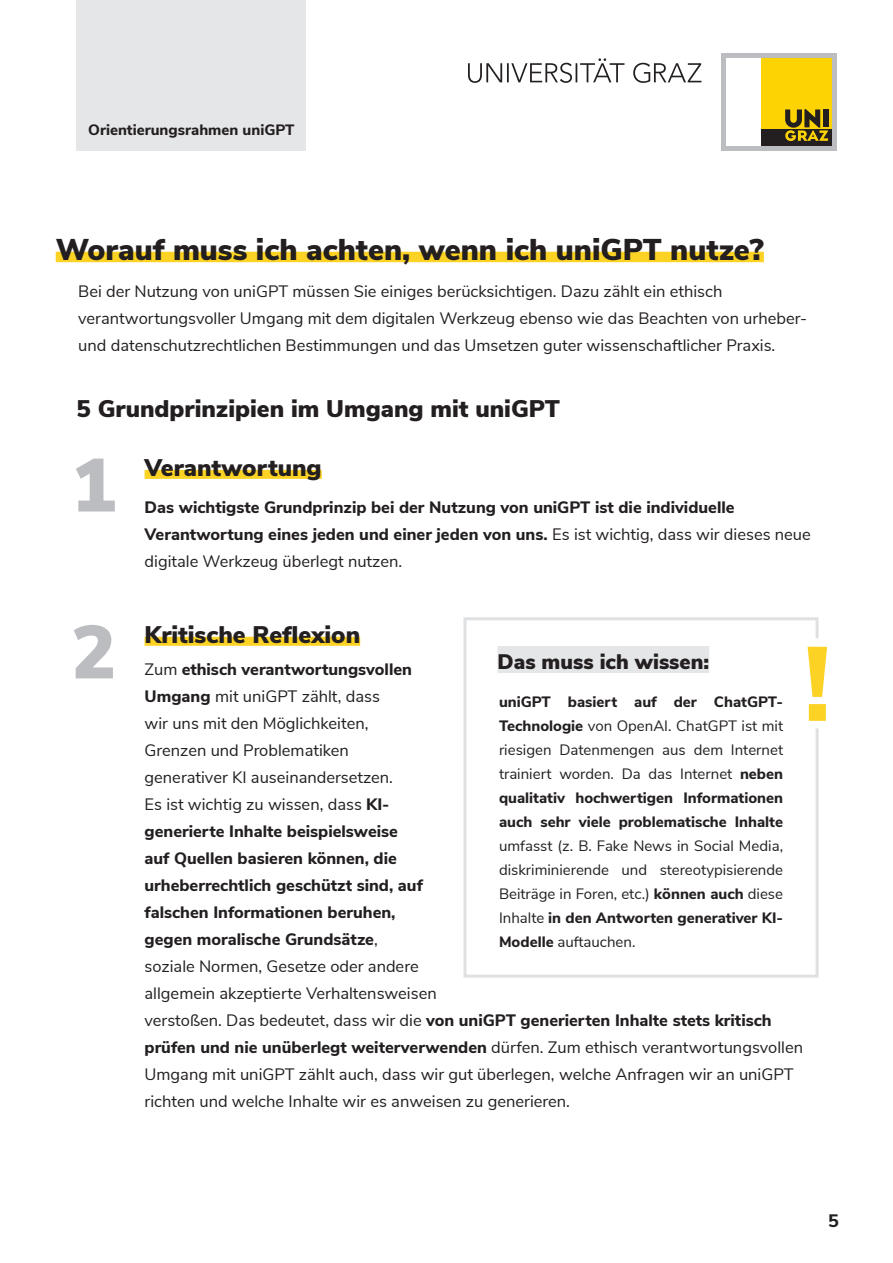
<style>
.page{position:relative;width:893px;height:1263px;background:#fff}
.page>*{position:absolute;margin:0;border:0;box-sizing:border-box;transform-origin:0 0}
.t1{font:800 105px "Nunito Sans";color:#fcd325}
.t2{font:900 75px "Nunito Sans";color:#bcbdc0}
.t3{font:900 30px "Nunito Sans";color:#231f20}
.t4{font:900 24px "Nunito Sans";color:#231f20}
.t5{font:900 21px "Nunito Sans";color:#231f20}
.t6{font:800 18px "Nunito Sans";color:#231f20}
.t7{font:16.5px/27px "Nunito Sans";color:#231f20}
.t8{font:800 16.5px/27px "Nunito Sans";color:#231f20}
.t9{font:800 15px/24px "Nunito Sans";color:#231f20;text-align:justify}
.t10{font:15px/24px "Nunito Sans";color:#231f20;text-align:justify}
.s1{font-weight:400}
.s2{font-weight:800}
</style>
<div class="page">
<div style="left:77px;top:0;width:229px;height:151px;background:#e5e6e8"></div>
<svg style="left:468px;top:58px;width:233px;height:25px"></svg>
<div style="left:721px;top:53px;width:115px;height:98px;background:#bcbdc0"></div>
<div style="left:761px;top:58px;width:70px;height:71px;background:#fed304"></div>
<div style="left:761px;top:129px;width:70px;height:17px;background:#231f20"></div>
<div style="left:726px;top:58px;width:35px;height:88px;background:#fff"></div>
<svg style="left:785px;top:109px;width:43px;height:32px"></svg>
<div style="left:56px;top:252px;width:708px;height:10px;background:#fcd325"></div>
<div style="left:463px;top:617px;width:356px;height:361px;border:3px solid #dfe0e2"></div>
<div style="left:497px;top:646px;width:212px;height:27px;background:#e5e6e8"></div>
<div style="left:804px;top:638px;width:27px;height:90px;background:#fff"></div>
<div style="left:145px;top:470px;width:177px;height:9px;background:#fcd325"></div>
<div style="left:145px;top:637px;width:215px;height:9px;background:#fcd325"></div>
<p class="t9" style="left:88px;top:117px;width:208px">Orientierungsrahmen uniGPT</p>
<h3 class="t3" style="left:56px;top:227px;width:710px">Worauf muss ich achten, wenn ich uniGPT nutze?</h3>
<p class="t7" style="left:78px;top:277px;width:730px">Bei der Nutzung von uniGPT müssen Sie einiges berücksichtigen. Dazu zählt ein ethisch verantwortungsvoller Umgang mit dem digitalen Werkzeug ebenso wie das Beachten von urheber&shy;und datenschutzrechtlichen Bestimmungen und das Umsetzen guter wissenschaftlicher Praxis.</p>
<h3 class="t4" style="left:77px;top:391px;width:485px">5 Grundprinzipien im Umgang mit uniGPT</h3>
<h2 class="t2" style="left:71px;top:430px;width:47px">1</h2>
<h2 class="t2" style="left:71px;top:597px;width:47px">2</h2>
<h3 class="t4" style="left:145px;top:450px;width:179px">Verantwortung</h3>
<p class="t8" style="left:145px;top:493px;width:668px">Das wichtigste Grundprinzip bei der Nutzung von uniGPT ist die individuelle<br>Verantwortung eines jeden und einer jeden von uns. <span class="s1">Es ist wichtig, dass wir dieses neue digitale Werkzeug überlegt nutzen.</span></p>
<h3 class="t4" style="left:145px;top:617px;width:217px">Kritische Reflexion</h3>
<p class="t7" style="left:145px;top:655px;width:660px">Zum <span class="s2">ethisch verantwortungsvollen<br>Umgang</span> mit uniGPT zählt, dass<br>wir uns mit den Möglichkeiten,<br>Grenzen und Problematiken<br>generativer KI auseinandersetzen.<br>Es ist wichtig zu wissen, dass <span class="s2">KI-<br>generierte Inhalte beispielsweise<br>auf Quellen basieren können, die<br>urheberrechtlich geschützt sind, auf<br>falschen Informationen beruhen,<br>gegen moralische Grundsätze</span>,<br>soziale Normen, Gesetze oder andere<br>allgemein akzeptierte Verhaltensweisen<br>verstoßen. Das bedeutet, dass wir die <span class="s2">von uniGPT generierten Inhalte stets kritisch prüfen und nie unüberlegt weiterverwenden</span> dürfen. Zum ethisch verantwortungsvollen Umgang mit uniGPT zählt auch, dass wir gut überlegen, welche Anfragen wir an uniGPT richten und welche Inhalte wir es anweisen zu generieren.</p>
<p class="t5" style="left:497px;top:646px;width:213px">Das muss ich wissen:</p>
<h1 class="t1" style="left:804px;top:607px;width:29px">!</h1>
<p class="t9" style="left:499px;top:688px;width:286px">uniGPT basiert auf der ChatGPT-Technologie <span class="s1">von OpenAI. ChatGPT ist mit riesigen Datenmengen aus dem Internet trainiert worden. Da das Internet</span> neben qualitativ hochwertigen Informationen auch sehr viele problematische Inhalte</p>
<p class="t10" style="left:499px;top:832px;width:286px">umfasst (z. B. Fake News in Social Media, diskriminierende und stereotypisierende Beiträge in Foren, etc.) <span class="s2">können auch</span> diese Inhalte <span class="s2">in den Antworten generativer KI-Modelle</span> auftauchen.</p>
<p class="t6" style="left:828px;top:1208px;width:12px">5</p>
</div>
